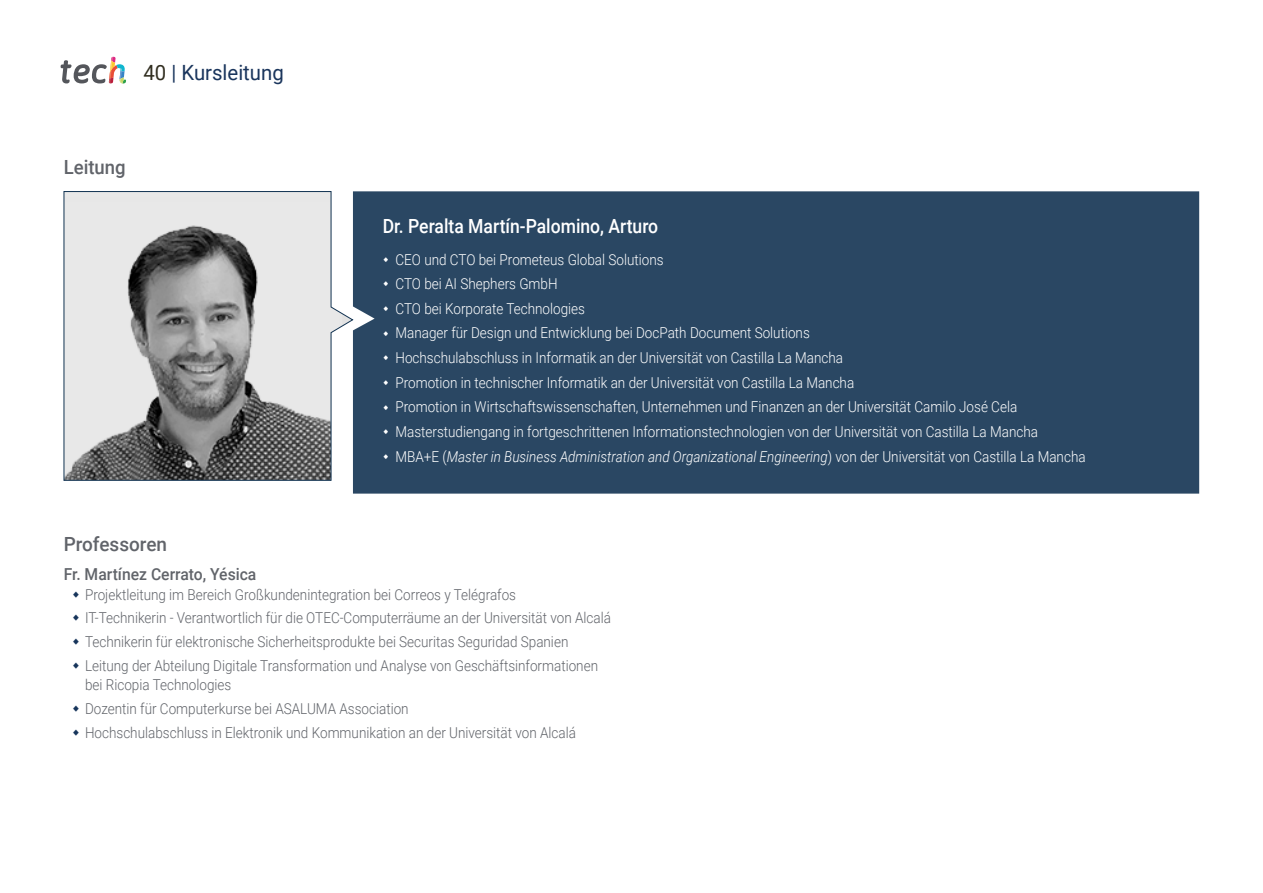
<style>
.page{position:relative;width:1263px;height:893px;background:#fff}
.page>*{position:absolute;margin:0;border:0;box-sizing:border-box;transform-origin:0 0}
.t1{font:21px "Roboto";color:#1a355c}
.t2{font:500 19.5px "Roboto";color:#fff;scale:.9 1}
.t3{font:500 19.5px "Roboto";color:#61646a}
.t4{font:500 19.5px "Roboto";color:#61646a;scale:.95 1}
.t5{font:500 16.5px "Roboto";color:#61646a;scale:.95 1}
.t6{font:300 15px/24.6px "Roboto";color:#fff;scale:.9 1}
.t7{font:300 15px/23.7px "Roboto";color:#61646a;scale:.9 1}
.s1{color:#312e20}
.s2{font-style:italic}
</style>
<div class="page">
<div style="left:353px;top:191px;width:846px;height:303px;background:#2a4763"></div>
<svg style="left:64px;top:191px;width:289px;height:290px;background:#b3b3b3"></svg>
<svg style="left:61px;top:57px;width:65px;height:27px"></svg>
<svg style="left:384px;top:257px;width:4px;height:5px"></svg>
<svg style="left:384px;top:282px;width:4px;height:5px"></svg>
<svg style="left:384px;top:306px;width:4px;height:5px"></svg>
<svg style="left:384px;top:331px;width:4px;height:5px"></svg>
<svg style="left:384px;top:355px;width:4px;height:5px"></svg>
<svg style="left:384px;top:380px;width:4px;height:5px"></svg>
<svg style="left:384px;top:405px;width:4px;height:5px"></svg>
<svg style="left:384px;top:429px;width:4px;height:5px"></svg>
<svg style="left:384px;top:454px;width:4px;height:5px"></svg>
<h1 class="t1" style="left:144px;top:57px;width:142px"><span class="s1">40</span> | Kursleitung</h1>
<h2 class="t4" style="left:64px;top:153px;width:67px">Leitung</h2>
<h2 class="t3" style="left:64px;top:530px;width:105px">Professoren</h2>
<h2 class="t2" style="left:383px;top:212px;width:308px">Dr. Peralta Martín-Palomino, Arturo</h2>
<p class="t6" style="left:395px;top:246px;width:768px">CEO und CTO bei Prometeus Global Solutions<br>CTO bei AI Shephers GmbH<br>CTO bei Korporate Technologies<br>Manager für Design und Entwicklung bei DocPath Document Solutions<br>Hochschulabschluss in Informatik an der Universität von Castilla La Mancha<br>Promotion in technischer Informatik an der Universität von Castilla La Mancha<br>Promotion in Wirtschaftswissenschaften, Unternehmen und Finanzen an der Universität Camilo José Cela Masterstudiengang in fortgeschrittenen Informationstechnologien von der Universität von Castilla La Mancha<br>MBA+E (<span class="s2">Master in Business Administration and Organizational Engineering</span>) von der Universität von Castilla La Mancha</p>
<p class="t5" style="left:64px;top:563px;width:204px">Fr. Martínez Cerrato, Yésica</p>
<p class="t7" style="left:85px;top:582px;width:586px">Projektleitung im Bereich Großkundenintegration bei Correos y Telégrafos<br>IT-Technikerin - Verantwortlich für die OTEC-Computerräume an der Universität von Alcalá Technikerin für elektronische Sicherheitsprodukte bei Securitas Seguridad Spanien Leitung der Abteilung Digitale Transformation und Analyse von Geschäftsinformationen</p>
<p class="t7" style="left:85px;top:672px;width:547px">bei Ricopia Technologies<br>Dozentin für Computerkurse bei ASALUMA Association<br>Hochschulabschluss in Elektronik und Kommunikation an der Universität von Alcalá</p>
</div>
